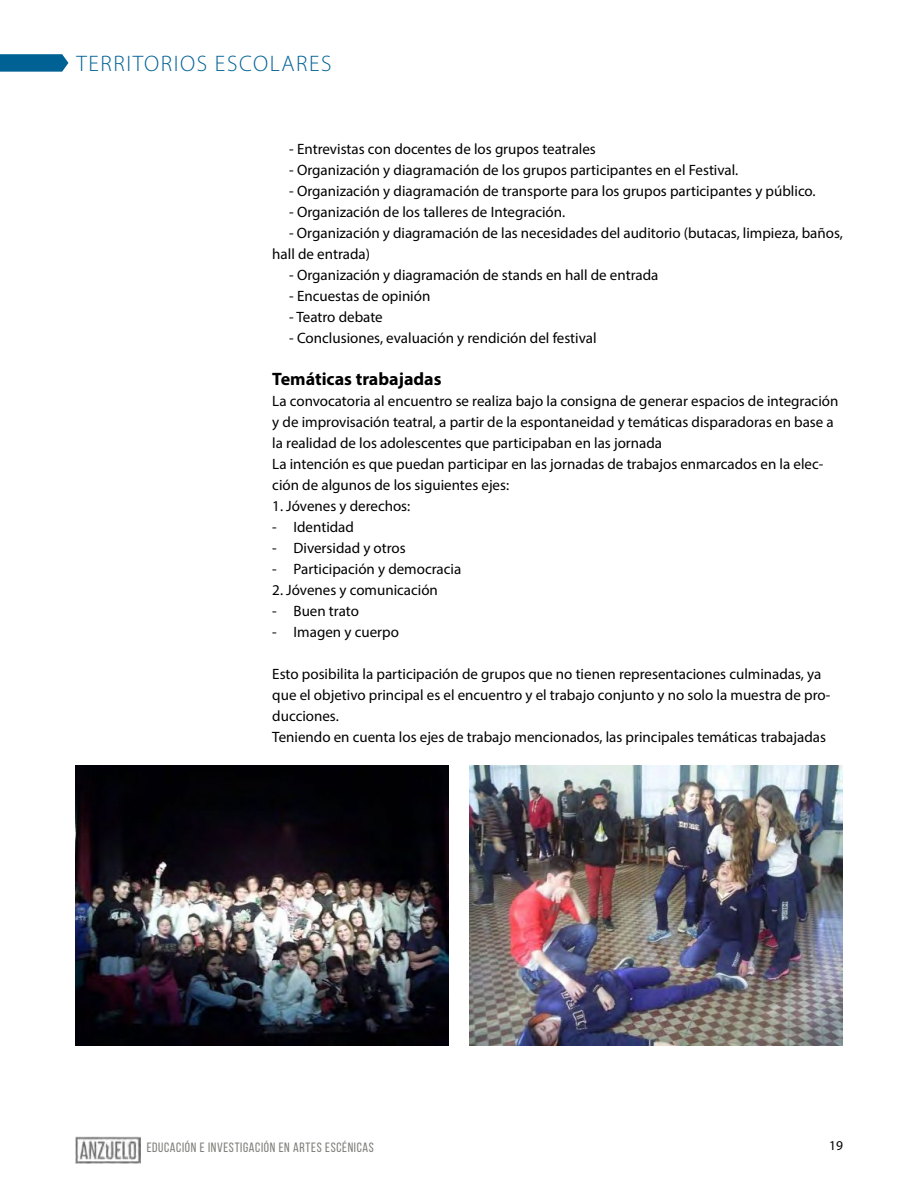
<style>
.page{position:relative;width:918px;height:1188px;background:#fff}
.page>*{position:absolute;margin:0;border:0;box-sizing:border-box;transform-origin:0 0}
.top{font:300 22.5px "Myriad Pro";letter-spacing:.07em;color:#006195}
._05_subtitulo{font:700 18px "Myriad Pro";color:#000}
._02_texto{font:15px/21px "Myriad Pro";color:#000}
.t1{font:13.5px "Bebas Neue";letter-spacing:.05em;color:#7e7e7a}
.t2{font:13.5px "Myriad Pro";color:#000}
</style>
<div class="page">
<img style="left:75px;top:1136px;width:65px;height:27px">
<svg style="left:0;top:54px;width:68px;height:18px"></svg>
<img style="left:75px;top:765px;width:373px;height:281px">
<img style="left:470px;top:765px;width:373px;height:281px">
<p class="top" style="left:77px;top:50px;width:257px">TERRITORIOS ESCOLARES</p>
<p class="_02_texto" style="left:289px;top:138px;width:308px">- Entrevistas con docentes de los grupos teatrales</p>
<p class="_02_texto" style="left:289px;top:159px;width:451px">- Organización y diagramación de los grupos participantes en el Festival.</p>
<p class="_02_texto" style="left:289px;top:180px;width:528px">- Organización y diagramación de transporte para los grupos participantes y público.</p>
<p class="_02_texto" style="left:289px;top:201px;width:277px">- Organización de los talleres de Integración.</p>
<p class="_02_texto" style="left:272px;top:222px;width:572px;text-indent:17px">- Organización y diagramación de las necesidades del auditorio (butacas, limpieza, baños, hall de entrada)</p>
<p class="_02_texto" style="left:289px;top:264px;width:371px">- Organización y diagramación de stands en hall de entrada</p>
<p class="_02_texto" style="left:289px;top:285px;width:143px">- Encuestas de opinión</p>
<p class="_02_texto" style="left:289px;top:306px;width:95px">- Teatro debate</p>
<p class="_02_texto" style="left:289px;top:327px;width:309px">- Conclusiones, evaluación y rendición del festival</p>
<p class="_05_subtitulo" style="left:272px;top:367px;width:171px">Temáticas trabajadas</p>
<p class="_02_texto" style="left:272px;top:390px;width:568px">La convocatoria al encuentro se realiza bajo la consigna de generar espacios de integración y de improvisación teatral, a partir de la espontaneidad y temáticas disparadoras en base a la realidad de los adolescentes que participaban en las jornada</p>
<p class="_02_texto" style="left:272px;top:453px;width:553px">La intención es que puedan participar en las jornadas de trabajos enmarcados en la elec&shy;ción de algunos de los siguientes ejes:</p>
<p class="_02_texto" style="left:272px;top:495px;width:140px">1. Jóvenes y derechos:</p>
<p class="_02_texto" style="left:272px;top:516px;width:83px">- Identidad</p>
<p class="_02_texto" style="left:272px;top:537px;width:135px">- Diversidad y otros</p>
<p class="_02_texto" style="left:272px;top:558px;width:190px">- Participación y democracia</p>
<p class="_02_texto" style="left:272px;top:579px;width:167px">2. Jóvenes y comunicación</p>
<p class="_02_texto" style="left:272px;top:600px;width:88px">- Buen trato</p>
<p class="_02_texto" style="left:272px;top:621px;width:128px">- Imagen y cuerpo</p>
<p class="_02_texto" style="left:272px;top:663px;width:560px">Esto posibilita la participación de grupos que no tienen representaciones culminadas, ya que el objetivo principal es el encuentro y el trabajo conjunto y no solo la muestra de pro&shy;ducciones.</p>
<p class="_02_texto" style="left:272px;top:726px;width:555px">Teniendo en cuenta los ejes de trabajo mencionados, las principales temáticas trabajadas</p>
<p class="t1" style="left:147px;top:1140px;width:229px">EDUCACIÓN E INVESTIGACIÓN EN ARTES ESCÉNICAS</p>
<p class="t2" style="left:829px;top:1137px;width:15px">19</p>
</div>
